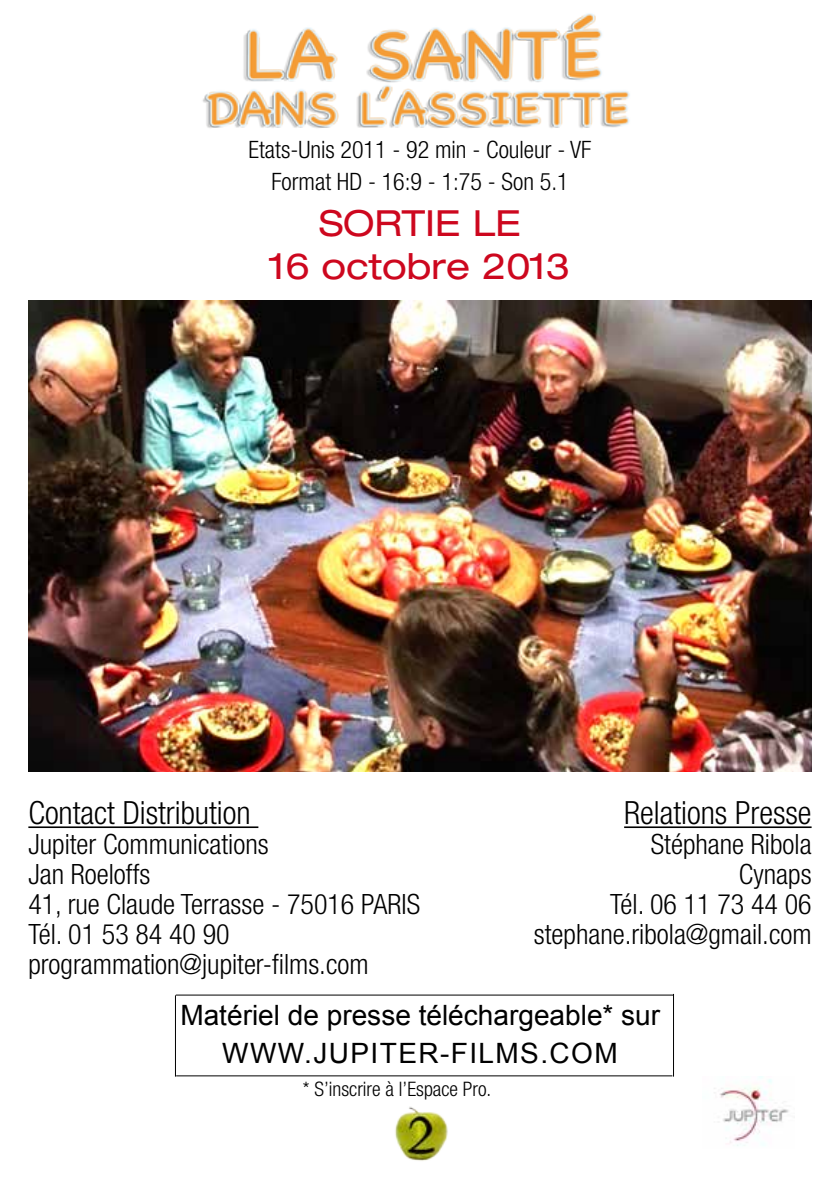
<style>
.page{position:relative;width:840px;height:1191px;background:#fff}
.page>*{position:absolute;margin:0;border:0;box-sizing:border-box;transform-origin:0 0}
.t1{font:expanded 36px/43.2px "Helvetica Neue LT Std";color:#cd071e;text-align:center}
.t2{font:300 condensed 32px "Helvetica Neue LT Pro";color:#000}
.t3{font:300 condensed 28px/30px "Helvetica Neue LT Pro";color:#000;text-align:right}
.t4{font:28px/38px "Arial";color:#000;text-align:center}
.t5{font:300 condensed 24px/32px "Helvetica Neue LT Pro";color:#000;text-align:center}
.t6{font:300 condensed 20px "Helvetica Neue LT Pro";color:#000}
</style>
<div class="page">
<img style="left:28px;top:300px;width:783px;height:471px">
<hr style="left:623px;top:826px;width:188px;height:2px;background:#000">
<hr style="left:28px;top:826px;width:230px;height:2px;background:#000">
<img style="left:714px;top:1076px;width:75px;height:70px">
<img style="left:395px;top:1107px;width:53px;height:54px">
<hr style="left:175px;top:995px;width:1px;height:81px;background:#000">
<hr style="left:176px;top:994px;width:497px;height:1px;background:#000">
<hr style="left:672px;top:994px;width:1px;height:82px;background:#000">
<hr style="left:176px;top:1075px;width:496px;height:1px;background:#000">
<img style="left:202px;top:13px;width:428px;height:115px">
<p class="t5" style="left:248px;top:134px;width:344px">Etats-Unis 2011 - 92 min - Couleur - VF<br>Format HD - 16:9 - 1:75 - Son 5.1</p>
<p class="t1" style="left:269px;top:200px;width:302px">SORTIE LE<br>16 octobre 2013</p>
<p class="t2" style="left:28px;top:794px;width:224px">Contact Distribution</p>
<p class="t3" style="left:28px;top:829px;width:393px;text-align:left">Jupiter Communications<br>Jan Roeloffs<br>41, rue Claude Terrasse - 75016 PARIS<br>Tél. 01 53 84 40 90 programmation@jupiter-films.com</p>
<p class="t4" style="left:180px;top:996px;width:481px">Matériel de presse téléchargeable* sur<br>WWW.JUPITER-FILMS.COM</p>
<p class="t6" style="left:303px;top:1077px;width:190px">* S’inscrire à l’Espace Pro.</p>
<p class="t2" style="left:623px;top:794px;width:189px">Relations Presse</p>
<p class="t3" style="left:533px;top:829px;width:279px">Stéphane Ribola<br>Cynaps<br>Tél. 06 11 73 44 06 stephane.ribola@gmail.com</p>
</div>
